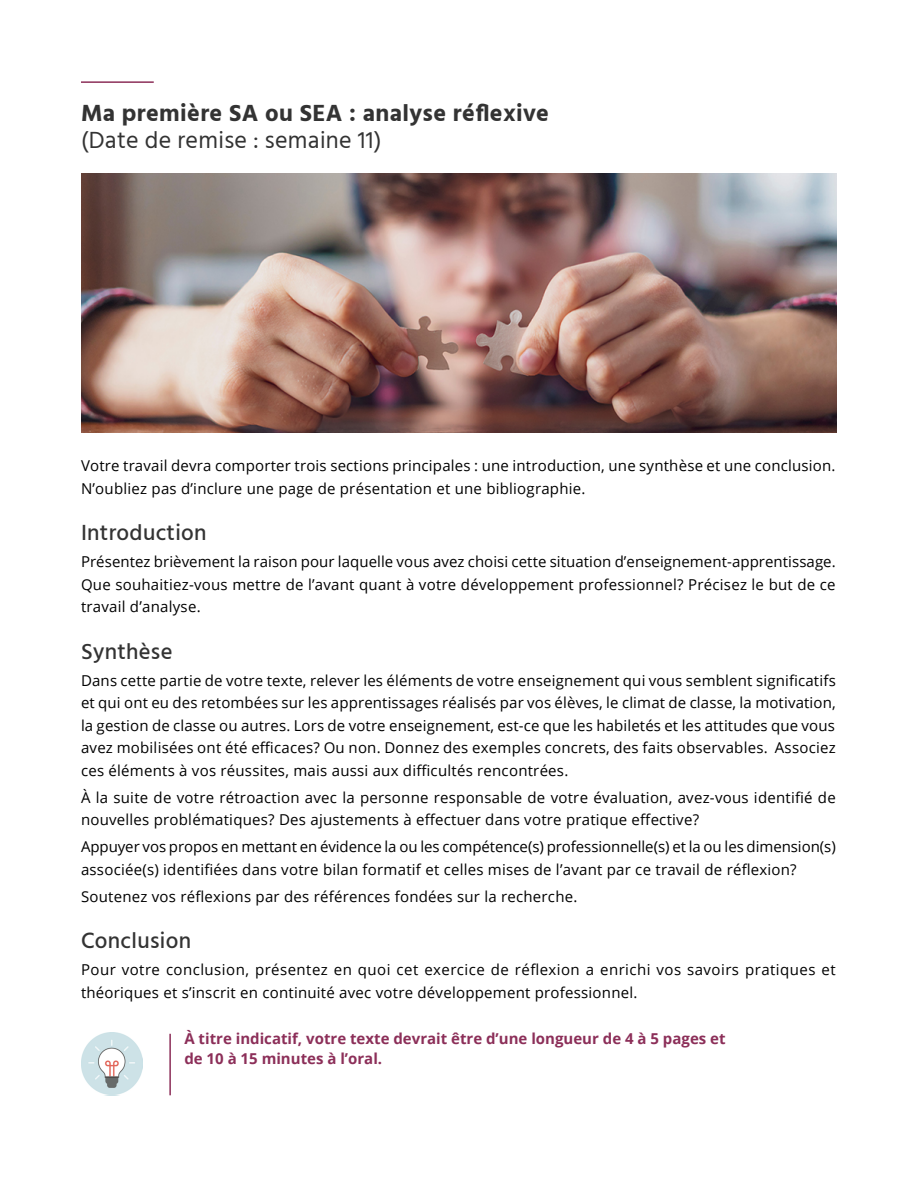
<style>
.page{position:relative;width:918px;height:1188px;background:#fff}
.page>*{position:absolute;margin:0;border:0;box-sizing:border-box;transform-origin:0 0}
.t1{font:700 24px/27px "Hind Siliguri";letter-spacing:.015em;color:#333}
.t2{font:500 22.5px "Hind Siliguri";letter-spacing:.015em;color:#333}
.t3{font:15px/22.5px "Open Sans";letter-spacing:.015em;color:#000}
.t4{font:15px/22.5px "Open Sans";letter-spacing:-.005em;color:#000}
.t5{font:700 15px/19.5px "Open Sans";color:#8c2f59}
.s1{font-weight:400}
</style>
<div class="page">
<hr style="left:81px;top:81px;width:73px;height:2px;background:#8c2f59">
<img style="left:81px;top:174px;width:756px;height:259px">
<hr style="left:169px;top:1034px;width:2px;height:61px;background:#8c2f59">
<img style="left:81px;top:1033px;width:62px;height:62px">
<h1 class="t1" style="left:81px;top:100px;width:470px">Ma première SA ou SEA : analyse réflexive <span class="s1">(Date de remise : semaine 11)</span></h1>
<p class="t3" style="left:81px;top:454px;width:756px">Votre travail devra comporter trois sections principales : une introduction, une synthèse et une conclusion.<br>N’oubliez pas d’inclure une page de présentation et une bibliographie.</p>
<h2 class="t2" style="left:81px;top:517px;width:127px">Introduction</h2>
<p class="t3" style="left:81px;top:550px;width:756px;text-align:justify">Présentez brièvement la raison pour laquelle vous avez choisi cette situation d’enseignement-apprentissage.<br>Que souhaitiez-vous mettre de l’avant quant à votre développement professionnel? Précisez le but de ce travail d’analyse.</p>
<h2 class="t2" style="left:81px;top:635px;width:93px">Synthèse</h2>
<p class="t3" style="left:81px;top:669px;width:756px;text-align:justify">Dans cette partie de votre texte, relever les éléments de votre enseignement qui vous semblent significatifs et qui ont eu des retombées sur les apprentissages réalisés par vos élèves, le climat de classe, la motivation, la gestion de classe ou autres. Lors de votre enseignement, est-ce que les habiletés et les attitudes que vous avez mobilisées ont été efficaces? Ou non. Donnez des exemples concrets, des faits observables. Associez ces éléments à vos réussites, mais aussi aux difficultés rencontrées.</p>
<p class="t3" style="left:81px;top:786px;width:756px">À la suite de votre rétroaction avec la personne responsable de votre évaluation, avez-vous identifié de nouvelles problématiques? Des ajustements à effectuer dans votre pratique effective?</p>
<p class="t4" style="left:81px;top:835px;width:756px">Appuyer vos propos en mettant en évidence la ou les compétence(s) professionnelle(s) et la ou les dimension(s) associée(s) identifiées dans votre bilan formatif et celles mises de l’avant par ce travail de réflexion?</p>
<p class="t3" style="left:81px;top:885px;width:498px">Soutenez vos réflexions par des références fondées sur la recherche.</p>
<h2 class="t2" style="left:81px;top:925px;width:112px">Conclusion</h2>
<p class="t3" style="left:81px;top:958px;width:756px">Pour votre conclusion, présentez en quoi cet exercice de réflexion a enrichi vos savoirs pratiques et théoriques et s’inscrit en continuité avec votre développement professionnel.</p>
<h3 class="t5" style="left:184px;top:1029px;width:543px">À titre indicatif, votre texte devrait être d’une longueur de 4 à 5 pages et de 10 à 15 minutes à l’oral.</h3>
</div>
